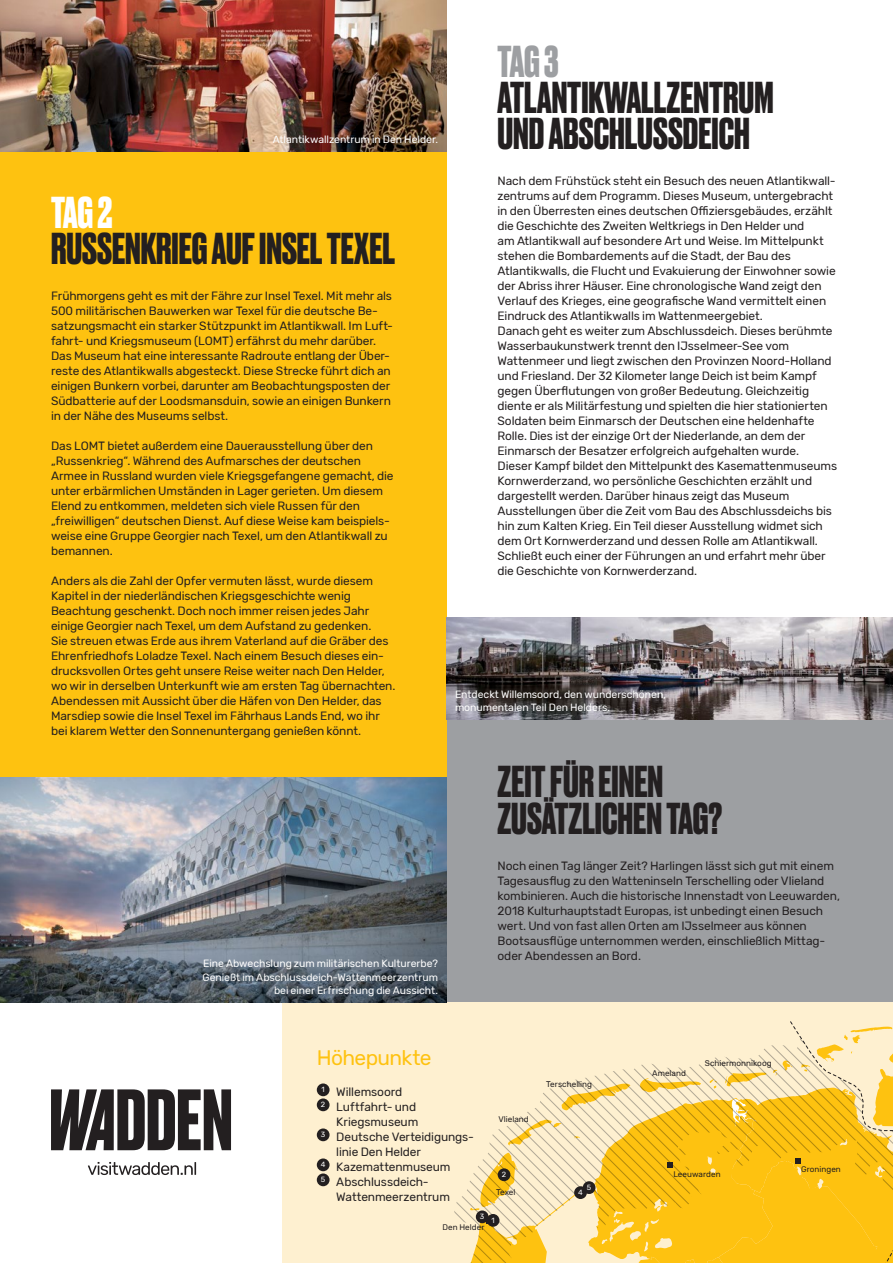
<style>
.page{position:relative;width:893px;height:1263px;background:#fff}
.page>*{position:absolute;margin:0;border:0;box-sizing:border-box;transform-origin:0 0}
.t1{font:700 42px/36px "Druk";color:#231f20}
.t2{font:700 42px "Druk";color:#9d9fa2}
.t3{font:700 42px "Druk";color:#fff}
.brood{font:21px "Rubik";letter-spacing:-.03em;color:#fec210}
.brood-2{font:12px/15px "Rubik";letter-spacing:-.01em;color:#231f20}
.brood-3{font:10.5px/13.5px "Rubik";letter-spacing:-.005em;color:#fff}
.t4{font:8.25px "Rubik";color:#231f20}
.t5{font:8.1px "Rubik";letter-spacing:.005em;color:#231f20}
.t6{font:7.5px "Rubik";color:#fff}
</style>
<div class="page">
<div style="left:446px;top:720px;width:447px;height:282px;background:#9d9fa2"></div>
<div style="left:0;top:151px;width:446px;height:626px;background:#fec210"></div>
<div style="left:283px;top:1002px;width:610px;height:261px;background:#fef0d0"></div>
<div style="left:317px;top:1083px;width:13px;height:13px;background:#231f20;border-radius:50%"></div>
<div style="left:317px;top:1098px;width:13px;height:13px;background:#231f20;border-radius:50%"></div>
<div style="left:317px;top:1128px;width:13px;height:13px;background:#231f20;border-radius:50%"></div>
<div style="left:317px;top:1158px;width:13px;height:13px;background:#231f20;border-radius:50%"></div>
<div style="left:317px;top:1173px;width:13px;height:13px;background:#231f20;border-radius:50%"></div>
<svg style="left:454px;top:1064px;width:240px;height:199px"></svg>
<svg style="left:694px;top:1021px;width:199px;height:242px"></svg>
<svg style="left:51px;top:1089px;width:180px;height:61px"></svg>
<svg style="left:88px;top:1162px;width:108px;height:13px"></svg>
<div style="left:583px;top:1181px;width:12px;height:13px;background:#231f20;border-radius:50%"></div>
<div style="left:574px;top:1186px;width:13px;height:13px;background:#231f20;border-radius:50%"></div>
<div style="left:476px;top:1210px;width:13px;height:13px;background:#231f20;border-radius:50%"></div>
<div style="left:487px;top:1214px;width:12px;height:13px;background:#231f20;border-radius:50%"></div>
<div style="left:498px;top:1168px;width:12px;height:13px;background:#231f20;border-radius:50%"></div>
<img style="left:446px;top:617px;width:447px;height:103px">
<img style="left:0;top:777px;width:446px;height:225px">
<img style="left:0;top:0;width:446px;height:151px">
<p class="brood-3" style="left:273px;top:133px;width:167px">Atlantikwallzentrum in Den Helder.</p>
<p class="t3" style="left:51px;top:184px;width:63px">TAG 2</p>
<p class="t1" style="left:51px;top:228px;width:345px">RUSSENKRIEG AUF INSELTEXEL</p>
<p class="brood-2" style="left:51px;top:289px;width:344px">Frühmorgens geht es mit der Fähre zur Insel Texel. Mit mehr als 500 militärischen Bauwerken war Texel für die deutsche Be&shy;satzungsmacht ein starker Stützpunkt im Atlantikwall. Im Luft&shy;fahrt- und Kriegsmuseum (LOMT) erfährst du mehr darüber.<br>Das Museum hat eine interessante Radroute entlang der Über&shy;reste des Atlantikwalls abgesteckt. Diese Strecke führt dich an einigen Bunkern vorbei, darunter am Beobachtungsposten der Südbatterie auf der Loodsmansduin, sowie an einigen Bunkern in der Nähe des Museums selbst.</p>
<p class="brood-2" style="left:51px;top:439px;width:344px">Das LOMT bietet außerdem eine Dauerausstellung über den „Russenkrieg“. Während des Aufmarsches der deutschen Armee in Russland wurden viele Kriegsgefangene gemacht, die unter erbärmlichen Umständen in Lager gerieten. Um diesem Elend zu entkommen, meldeten sich viele Russen für den „freiwilligen“ deutschen Dienst. Auf diese Weise kam beispiels&shy;weise eine Gruppe Georgier nach Texel, um den Atlantikwall zu bemannen.</p>
<p class="brood-2" style="left:51px;top:574px;width:346px">Anders als die Zahl der Opfer vermuten lässt, wurde diesem Kapitel in der niederländischen Kriegsgeschichte wenig Beachtung geschenkt. Doch noch immer reisen jedes Jahr einige Georgier nach Texel, um dem Aufstand zu gedenken.<br>Sie streuen etwas Erde aus ihrem Vaterland auf die Gräber des Ehrenfriedhofs Loladze Texel. Nach einem Besuch dieses ein&shy;drucksvollen Ortes geht unsere Reise weiter nach Den Helder, wo wir in derselben Unterkunft wie am ersten Tag übernachten.<br>Abendessen mit Aussicht über die Häfen von Den Helder, das Marsdiep sowie die Insel Texel im Fährhaus Lands End, wo ihr bei klarem Wetter den Sonnenuntergang genießen könnt.</p>
<p class="brood-3" style="left:203px;top:957px;width:237px;text-align:right">Eine Abwechslung zum militärischen Kulturerbe?<br>Genießt im Abschlussdeich-Wattenmeerzentrum bei einer Erfrischung die Aussicht.</p>
<p class="t2" style="left:497px;top:32px;width:63px">TAG 3</p>
<p class="t1" style="left:497px;top:77px;width:277px">ATLANTIKWALLZENTRUM<br>UNDABSCHLUSSDEICH</p>
<p class="brood-2" style="left:497px;top:173px;width:340px">Nach dem Frühstück steht ein Besuch des neuen Atlantikwall&shy;zentrums auf dem Programm. Dieses Museum, untergebracht in den Überresten eines deutschen Offiziersgebäudes, erzählt die Geschichte des Zweiten Weltkriegs in Den Helder und<br>am Atlantikwall auf besondere Art und Weise. Im Mittelpunkt stehen die Bombardements auf die Stadt, der Bau des Atlantikwalls, die Flucht und Evakuierung der Einwohner sowie der Abriss ihrer Häuser. Eine chronologische Wand zeigt den Verlauf des Krieges, eine geografische Wand vermittelt einen Eindruck des Atlantikwalls im Wattenmeergebiet.</p>
<p class="brood-2" style="left:497px;top:323px;width:337px">Danach geht es weiter zum Abschlussdeich. Dieses berühmte Wasserbaukunstwerk trennt den IJsselmeer-See vom Wattenmeer und liegt zwischen den Provinzen Noord-Holland und Friesland. Der 32 Kilometer lange Deich ist beim Kampf gegen Überflutungen von großer Bedeutung. Gleichzeitig diente er als Militärfestung und spielten die hier stationierten Soldaten beim Einmarsch der Deutschen eine heldenhafte Rolle. Dies ist der einzige Ort der Niederlande, an dem der Einmarsch der Besatzer erfolgreich aufgehalten wurde.</p>
<p class="brood-2" style="left:497px;top:458px;width:341px">Dieser Kampf bildet den Mittelpunkt des Kasemattenmuseums Kornwerderzand, wo persönliche Geschichten erzählt und dargestellt werden. Darüber hinaus zeigt das Museum Ausstellungen über die Zeit vom Bau des Abschlussdeichs bis hin zum Kalten Krieg. Ein Teil dieser Ausstellung widmet sich dem Ort Kornwerderzand und dessen Rolle am Atlantikwall.<br>Schließt euch einer der Führungen an und erfahrt mehr über die Geschichte von Kornwerderzand.</p>
<p class="brood-3" style="left:455px;top:688px;width:212px">Entdeckt Willemsoord, den wunderschönen, monumentalen Teil Den Helders.</p>
<p class="t1" style="left:497px;top:760px;width:226px;line-height:37.5px">ZEIT FÜR EINEN<br>ZUSÄTZLICHENTAG?</p>
<p class="brood-2" style="left:497px;top:859px;width:344px">Noch einen Tag länger Zeit? Harlingen lässt sich gut mit einem Tagesausflug zu den Watteninseln Terschelling oder Vlieland kombinieren. Auch die historische Innenstadt von Leeuwarden, 2018 Kulturhauptstadt Europas, ist unbedingt einen Besuch wert. Und von fast allen Orten am IJsselmeer aus können Bootsausflüge unternommen werden, einschließlich Mittag&shy;oder Abendessen an Bord.</p>
<p class="brood" style="left:317px;top:1045px;width:116px">Höhepunkte</p>
<p class="t6" style="left:322px;top:1085px;width:5px">1</p>
<p class="brood-2" style="left:336px;top:1085px;width:68px">Willemsoord</p>
<p class="t6" style="left:321px;top:1100px;width:6px">2</p>
<p class="brood-2" style="left:336px;top:1100px;width:84px">Luftfahrt- und<br>Kriegsmuseum</p>
<p class="t6" style="left:321px;top:1130px;width:6px">3</p>
<p class="brood-2" style="left:336px;top:1130px;width:139px">Deutsche Verteidigungs&shy;linie Den Helder</p>
<p class="t6" style="left:321px;top:1160px;width:6px">4</p>
<p class="brood-2" style="left:336px;top:1160px;width:116px">Kazemattenmuseum</p>
<p class="t6" style="left:321px;top:1175px;width:6px">5</p>
<p class="brood-2" style="left:336px;top:1175px;width:115px">Abschlussdeich-<br>Wattenmeerzentrum</p>
<p class="t4" style="left:498px;top:1114px;width:32px">Vlieland</p>
<p class="t6" style="left:502px;top:1170px;width:6px">2</p>
<p class="t4" style="left:496px;top:1187px;width:21px">Texel</p>
<p class="t6" style="left:480px;top:1212px;width:6px">3</p>
<p class="t6" style="left:491px;top:1216px;width:5px">1</p>
<p class="t5" style="left:442px;top:1223px;width:43px">Den Helder</p>
<p class="t4" style="left:546px;top:1080px;width:48px">Terschelling</p>
<p class="t6" style="left:587px;top:1183px;width:6px">5</p>
<p class="t6" style="left:578px;top:1188px;width:6px">4</p>
<p class="t4" style="left:652px;top:1068px;width:35px">Ameland</p>
<p class="t4" style="left:705px;top:1059px;width:68px">Schiermonnikoog</p>
<p class="t5" style="left:673px;top:1169px;width:49px">Leeuwarden</p>
<p class="t5" style="left:801px;top:1165px;width:41px">Groningen</p>
</div>
